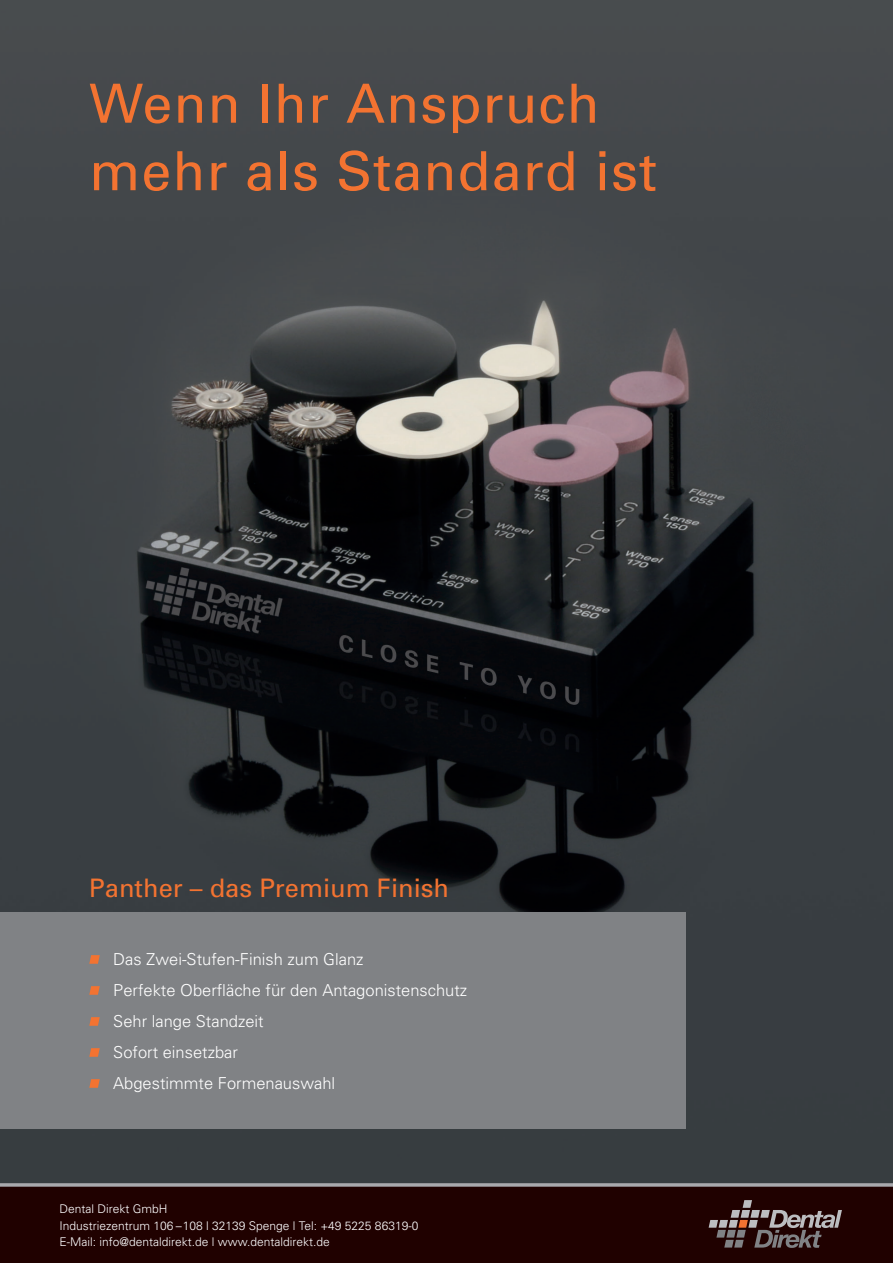
<style>
.page{position:relative;width:893px;height:1263px;background:#fff}
.page>*{position:absolute;margin:0;border:0;box-sizing:border-box;transform-origin:0 0}
.t1{font:54px/67.5px "Univers";letter-spacing:.02em;color:#f37331}
.t2{font:25.5px "Univers";color:#f37331}
.t3{font:300 16.5px/31px "Univers";color:#fff}
.t4{font:300 12px/16.4px "Univers";color:#fff}
</style>
<div class="page">
<img style="left:0;top:0;width:893px;height:1183px">
<div style="left:0;top:1186px;width:893px;height:77px;background:#200100"></div>
<hr style="left:0;top:1183px;width:893px;height:3px;background:#a8a9ad">
<svg style="left:709px;top:1200px;width:133px;height:48px"></svg>
<div style="left:0;top:912px;width:685px;height:217px;background:#808285"></div>
<svg style="left:89px;top:955px;width:11px;height:9px"></svg>
<svg style="left:89px;top:986px;width:11px;height:9px"></svg>
<svg style="left:89px;top:1017px;width:11px;height:9px"></svg>
<svg style="left:89px;top:1048px;width:11px;height:9px"></svg>
<svg style="left:89px;top:1079px;width:11px;height:9px"></svg>
<h1 class="t1" style="left:89px;top:69px;width:569px">Wenn Ihr Anspruch mehr als Standard ist</h1>
<h2 class="t2" style="left:89px;top:872px;width:361px">Panther – das Premium Finish</h2>
<p class="t3" style="left:113px;top:943px;width:355px">Das Zwei-Stufen-Finish zum Glanz<br>Perfekte Oberfläche für den Antagonistenschutz<br>Sehr lange Standzeit<br>Sofort einsetzbar<br>Abgestimmte Formenauswahl</p>
<p class="t4" style="left:60px;top:1200px;width:360px">Dental Direkt GmbH<br>Industriezentrum 106 –108 | 32139 Spenge | Tel: +49 5225 86319-0<br>E-Mail: info@dentaldirekt.de | www.dentaldirekt.de</p>
</div>
